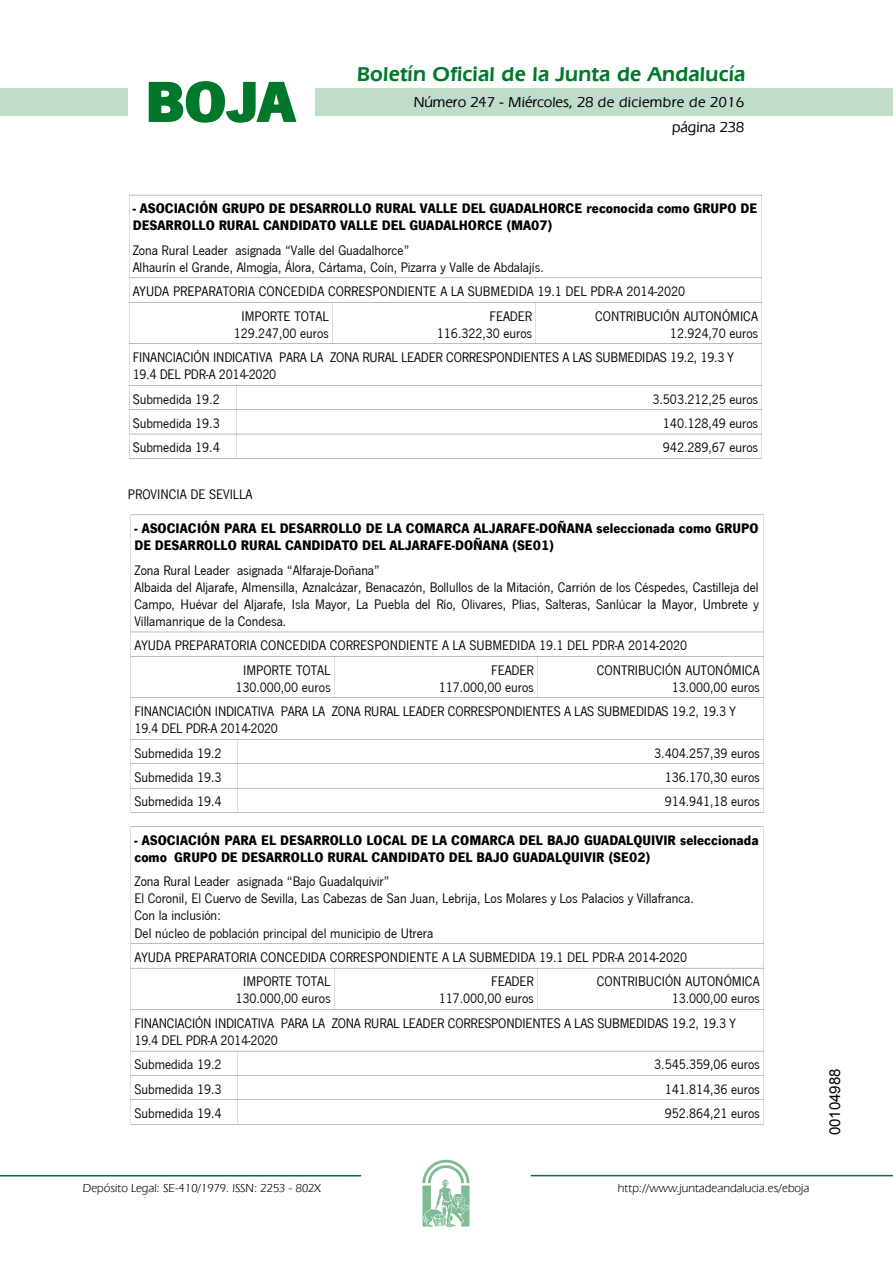
<style>
.page{position:relative;width:893px;height:1263px;background:#fff}
.page>*{position:absolute;margin:0;border:0;box-sizing:border-box;transform-origin:0 0}
.t1{font:700 57.75px "News Got T";color:#00782c;scale:1.14 1}
.t2{font:600 21px "Eras IT Cby BT";letter-spacing:.01em;color:#00782c}
.t3{font:500 15px/24.5px "Eras IT Cby BT";color:#000;text-align:right}
.t4{font:15px "Arial";color:#000}
.t5{font:14.25px/17.1px "News Got T";color:#000}
.t6{font:700 14.25px/17.1px "News Got T";color:#000}
.t7{font:12px "Eras IT Cby BT";color:#000}
</style>
<div class="page">
<div style="left:315px;top:88px;width:577px;height:28px;background:#bfddca"></div>
<div style="left:0;top:88px;width:128px;height:28px;background:#bfddca"></div>
<hr style="left:0;top:1175px;width:361px;height:2px;background:#00782c">
<svg style="left:422px;top:1159px;width:47px;height:68px"></svg>
<hr style="left:531px;top:1175px;width:361px;height:1px;background:#00782c">
<svg style="left:148px;top:81px;width:149px;height:42px"></svg>
<svg style="left:129px;top:195px;width:633px;height:264px"></svg>
<svg style="left:131px;top:515px;width:633px;height:298px"></svg>
<svg style="left:131px;top:826px;width:633px;height:299px"></svg>
<h1 class="t1" style="left:145px;top:68px;width:133px">BOJA</h1>
<h2 class="t2" style="left:357px;top:62px;width:390px">Boletín Oficial de la Junta de Andalucía</h2>
<p class="t3" style="left:414px;top:90px;width:332px">Número 247 - Miércoles, 28 de diciembre de 2016 página 238</p>
<p class="t6" style="left:133px;top:200px;width:626px">- ASOCIACIÓN GRUPO DE DESARROLLO RURAL VALLE DEL GUADALHORCE reconocida como GRUPO DE<br>DESARROLLO RURAL CANDIDATO VALLE DEL GUADALHORCE (MA07)</p>
<p class="t5" style="left:133px;top:241px;width:412px">Zona Rural Leader asignada “Valle del Guadalhorce”<br>Alhaurín el Grande, Almogía, Álora, Cártama, Coín, Pizarra y Valle de Abdalajís.</p>
<p class="t5" style="left:241px;top:279px;width:445px;line-height:24.5px;text-indent:-109px">AYUDA PREPARATORIA CONCEDIDA CORRESPONDIENTE A LA SUBMEDIDA 19.1 DEL PDR-A 2014-2020<br>IMPORTE TOTAL</p>
<p class="t5" style="left:234px;top:324px;width:97px">129.247,00 euros</p>
<p class="t5" style="left:437px;top:307px;width:97px;text-align:right">FEADER<br>116.322,30 euros</p>
<p class="t5" style="left:595px;top:307px;width:164px;text-align:right">CONTRIBUCIÓN AUTONÓMICA<br>12.924,70 euros</p>
<p class="t5" style="left:133px;top:349px;width:602px">FINANCIACIÓN INDICATIVA PARA LA ZONA RURAL LEADER CORRESPONDIENTES A LAS SUBMEDIDAS 19.2, 19.3 Y<br>19.4 DEL PDR-A 2014-2020</p>
<p class="t5" style="left:133px;top:390px;width:88px">Submedida 19.2</p>
<p class="t5" style="left:652px;top:390px;width:107px">3.503.212,25 euros</p>
<p class="t5" style="left:133px;top:415px;width:88px">Submedida 19.3</p>
<p class="t5" style="left:663px;top:415px;width:97px">140.128,49 euros</p>
<p class="t5" style="left:133px;top:439px;width:88px">Submedida 19.4</p>
<p class="t5" style="left:663px;top:439px;width:97px">942.289,67 euros</p>
<p class="t5" style="left:128px;top:486px;width:126px">PROVINCIA DE SEVILLA</p>
<p class="t6" style="left:134px;top:519px;width:625px">- ASOCIACIÓN PARA EL DESARROLLO DE LA COMARCA ALJARAFE-DOÑANA seleccionada como GRUPO<br>DE DESARROLLO RURAL CANDIDATO DEL ALJARAFE-DOÑANA (SE01)</p>
<p class="t5" style="left:134px;top:561px;width:626px">Zona Rural Leader asignada “Alfaraje-Doñana”<br>Albaida del Aljarafe, Almensilla, Aznalcázar, Benacazón, Bollullos de la Mitación, Carrión de los Céspedes, Castilleja del Campo, Huévar del Aljarafe, Isla Mayor, La Puebla del Río, Olivares, Plias, Salteras, Sanlúcar la Mayor, Umbrete y Villamanrique de la Condesa.</p>
<p class="t5" style="left:243px;top:633px;width:445px;line-height:24.5px;text-indent:-109px">AYUDA PREPARATORIA CONCEDIDA CORRESPONDIENTE A LA SUBMEDIDA 19.1 DEL PDR-A 2014-2020<br>IMPORTE TOTAL</p>
<p class="t5" style="left:235px;top:678px;width:97px">130.000,00 euros</p>
<p class="t5" style="left:438px;top:661px;width:97px;text-align:right">FEADER<br>117.000,00 euros</p>
<p class="t5" style="left:597px;top:661px;width:164px;text-align:right">CONTRIBUCIÓN AUTONÓMICA<br>13.000,00 euros</p>
<p class="t5" style="left:134px;top:703px;width:602px">FINANCIACIÓN INDICATIVA PARA LA ZONA RURAL LEADER CORRESPONDIENTES A LAS SUBMEDIDAS 19.2, 19.3 Y<br>19.4 DEL PDR-A 2014-2020</p>
<p class="t5" style="left:134px;top:744px;width:88px">Submedida 19.2</p>
<p class="t5" style="left:654px;top:744px;width:107px">3.404.257,39 euros</p>
<p class="t5" style="left:134px;top:769px;width:88px">Submedida 19.3</p>
<p class="t5" style="left:664px;top:769px;width:97px">136.170,30 euros</p>
<p class="t5" style="left:134px;top:793px;width:88px">Submedida 19.4</p>
<p class="t5" style="left:664px;top:793px;width:97px">914.941,18 euros</p>
<p class="t6" style="left:134px;top:831px;width:625px">- ASOCIACIÓN PARA EL DESARROLLO LOCAL DE LA COMARCA DEL BAJO GUADALQUIVIR seleccionada como GRUPO DE DESARROLLO RURAL CANDIDATO DEL BAJO GUADALQUIVIR (SE02)</p>
<p class="t5" style="left:134px;top:873px;width:561px">Zona Rural Leader asignada “Bajo Guadalquivir”<br>El Coronil, El Cuervo de Sevilla, Las Cabezas de San Juan, Lebrija, Los Molares y Los Palacios y Villafranca.<br>Con la inclusión:<br>Del núcleo de población principal del municipio de Utrera</p>
<p class="t5" style="left:243px;top:945px;width:445px;line-height:24.5px;text-indent:-109px">AYUDA PREPARATORIA CONCEDIDA CORRESPONDIENTE A LA SUBMEDIDA 19.1 DEL PDR-A 2014-2020<br>IMPORTE TOTAL</p>
<p class="t5" style="left:235px;top:990px;width:97px">130.000,00 euros</p>
<p class="t5" style="left:438px;top:973px;width:97px;text-align:right">FEADER<br>117.000,00 euros</p>
<p class="t5" style="left:597px;top:973px;width:164px;text-align:right">CONTRIBUCIÓN AUTONÓMICA<br>13.000,00 euros</p>
<p class="t5" style="left:134px;top:1014px;width:602px">FINANCIACIÓN INDICATIVA PARA LA ZONA RURAL LEADER CORRESPONDIENTES A LAS SUBMEDIDAS 19.2, 19.3 Y<br>19.4 DEL PDR-A 2014-2020</p>
<p class="t5" style="left:134px;top:1056px;width:88px">Submedida 19.2</p>
<p class="t5" style="left:654px;top:1056px;width:107px">3.545.359,06 euros</p>
<p class="t5" style="left:134px;top:1080px;width:88px">Submedida 19.3</p>
<p class="t5" style="left:664px;top:1080px;width:97px">141.814,36 euros</p>
<p class="t5" style="left:134px;top:1105px;width:88px">Submedida 19.4</p>
<p class="t5" style="left:664px;top:1105px;width:97px">952.864,21 euros</p>
<p class="t7" style="left:83px;top:1181px;width:239px">Depósito Legal: SE-410/1979. ISSN: 2253 - 802X</p>
<p class="t7" style="left:618px;top:1181px;width:193px">http://www.juntadeandalucia.es/eboja</p>
<p class="t4" style="left:825px;top:1135px;width:68px;rotate:-90deg">00104988</p>
</div>
